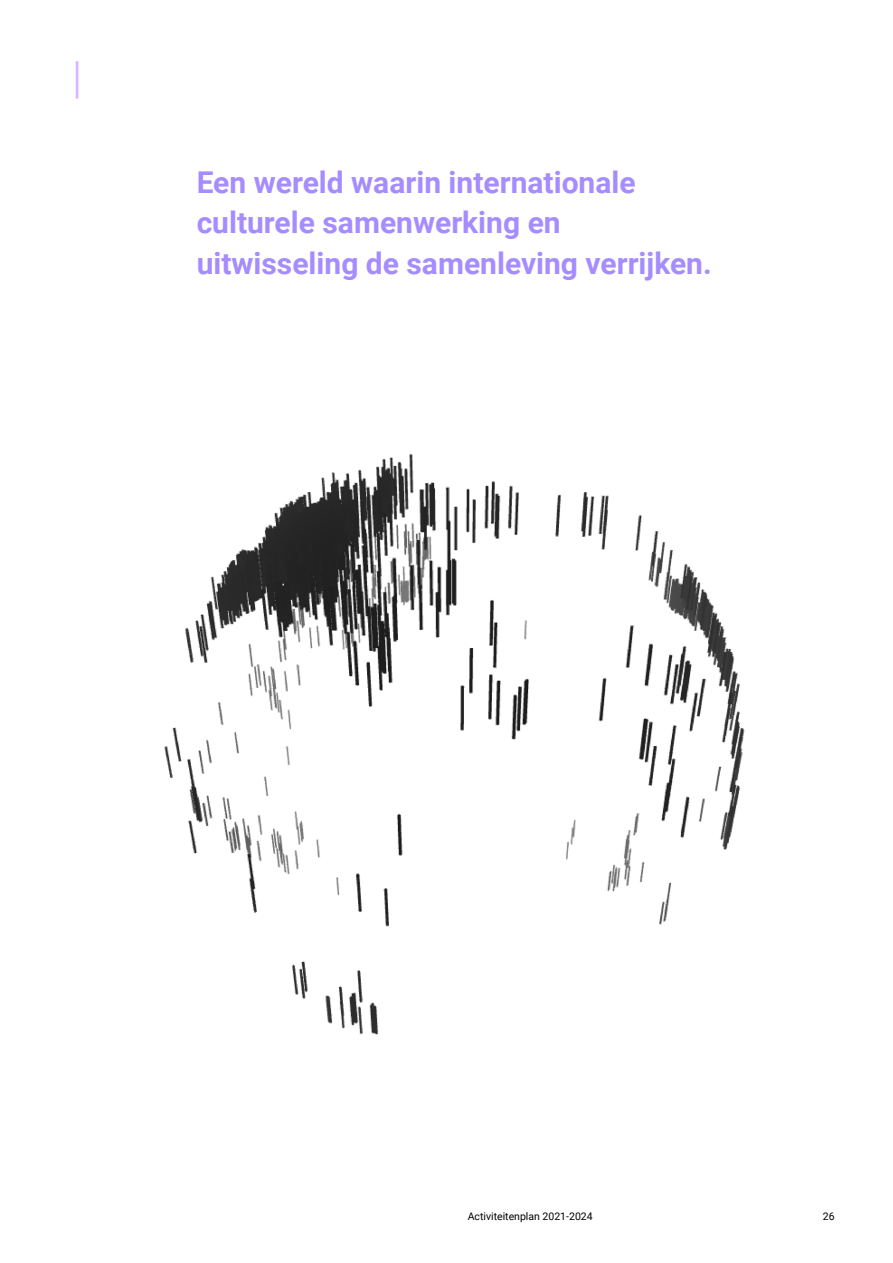
<style>
.page{position:relative;width:893px;height:1263px;background:#fff}
.page>*{position:absolute;margin:0;border:0;box-sizing:border-box;transform-origin:0 0}
.t1{font:42px "Lettera Pro TT";color:#d6b5ff}
.t2{font:700 30px/40.5px "Roboto";color:#a58cff}
.t3{font:10.5px "Roboto";color:#000}
</style>
<div class="page">
<img style="left:164px;top:454px;width:581px;height:581px">
<h1 class="t1" style="left:64px;top:57px;width:28px">|</h1>
<p class="t2" style="left:197px;top:161px;width:517px">Een wereld waarin internationale culturele samenwerking en uitwisseling de samenleving verrijken.</p>
<p class="t3" style="left:468px;top:1209px;width:126px">Activiteitenplan 2021-2024</p>
<p class="t3" style="left:823px;top:1209px;width:13px">26</p>
</div>
